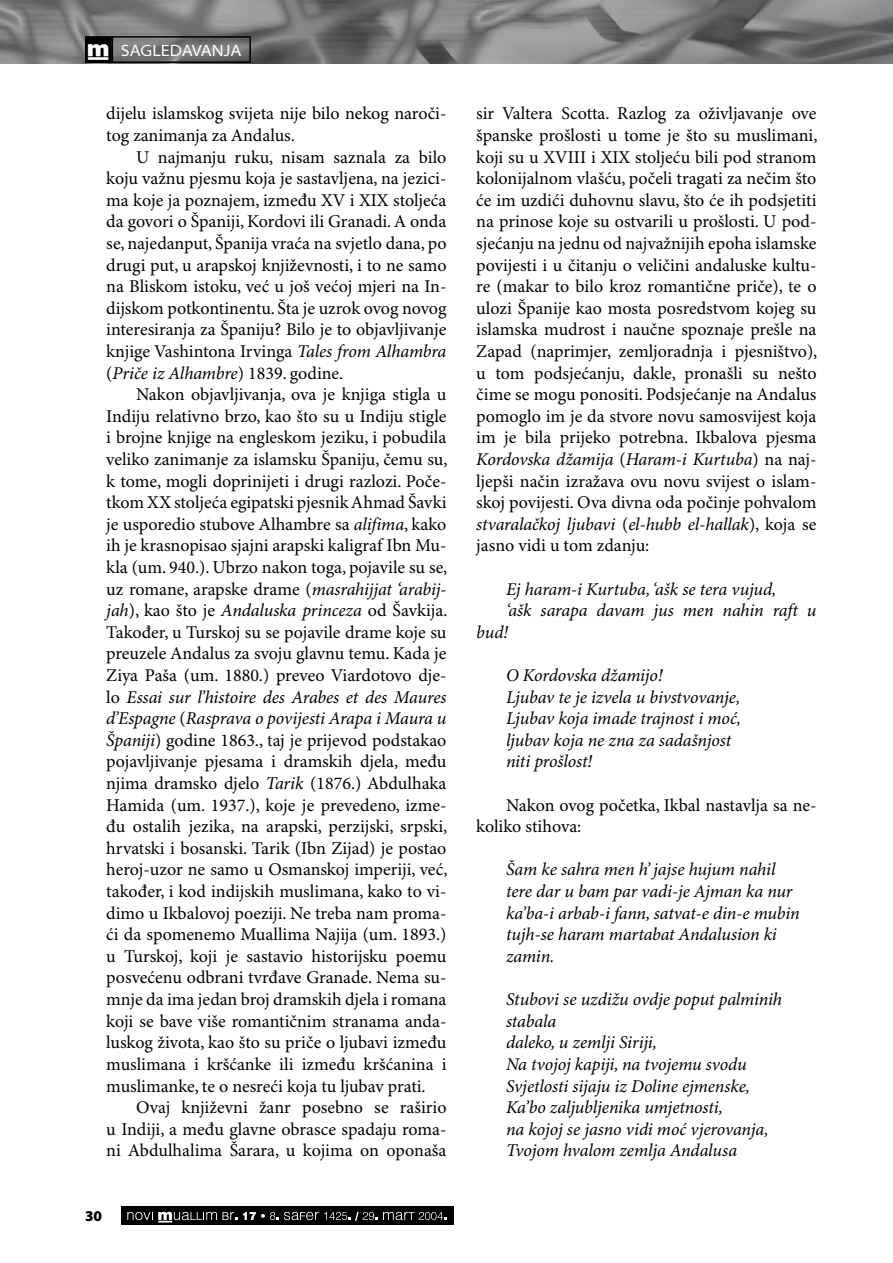
<style>
.page{position:relative;width:893px;height:1263px;background:#fff}
.page>*{position:absolute;margin:0;border:0;box-sizing:border-box;transform-origin:0 0}
.Body_tekst_unicode{font:18px/21.6px "Minion Pro";color:#000;text-align:justify}
.Body_tekst_unicode-2{font:italic 18px/21.6px "Minion Pro";letter-spacing:-.01em;color:#000}
.t1{font:semi-expanded 16.5px "Myriad Pro";color:#fff}
.t2{font:900 15px "Myriad Pro";color:#000}
.s1{font-family:"Muallim";font-stretch:normal}
.s2{font-style:italic}
</style>
<div class="page">
<img style="left:0;top:0;width:893px;height:64px">
<div style="left:121px;top:1207px;width:333px;height:18px;background:#000"></div>
<svg style="left:127px;top:1212px;width:110px;height:10px"></svg>
<svg style="left:243px;top:1212px;width:203px;height:9px"></svg>
<div style="left:86px;top:37px;width:25px;height:25px;background:#000"></div>
<div style="left:85px;top:36px;width:27px;height:27px;border:1px solid #000"></div>
<div style="left:112px;top:36px;width:139px;height:27px;border:1px solid #000"></div>
<p class="t1" style="left:87px;top:41px;width:156px"><span class="s1">†</span> SAGLEDAVANJA</p>
<p class="Body_tekst_unicode" style="left:106px;top:104px;width:342px">dijelu islamskog svijeta nije bilo nekog naroči&shy;tog zanimanja za Andalus.</p>
<p class="Body_tekst_unicode" style="left:106px;top:147px;width:342px;text-indent:30px">U najmanju ruku, nisam saznala za bilo koju važnu pjesmu koja je sastavljena, na jezici&shy;ma koje ja poznajem, između XV i XIX stoljeća da govori o Španiji, Kordovi ili Granadi. A onda se, najedanput, Španija vraća na svjetlo dana, po drugi put, u arapskoj književnosti, i to ne samo na Bliskom istoku, već u još većoj mjeri na In&shy;dijskom potkontinentu. Šta je uzrok ovog novog interesiranja za Španiju? Bilo je to objavljivanje knjige Vashintona Irvinga <span class="s2">Tales from Alhambra </span>(<span class="s2">Priče iz Alhambre</span>) 1839. godine.</p>
<p class="Body_tekst_unicode" style="left:106px;top:384px;width:343px;text-indent:30px">Nakon objavljivanja, ova je knjiga stigla u Indiju relativno brzo, kao što su u Indiju stigle i brojne knjige na engleskom jeziku, i pobudila veliko zanimanje za islamsku Španiju, čemu su, k tome, mogli doprinijeti i drugi razlozi. Poče&shy;tkom XX stoljeća egipatski pjesnik Ahmad Šavki je usporedio stubove Alhambre sa <span class="s2">alifima</span>, kako ih je krasnopisao sjajni arapski kaligraf Ibn Mu&shy;kla (um. 940.). Ubrzo nakon toga, pojavile su se, uz romane, arapske drame (<span class="s2">masrahijjat ‘arabij&shy;jah</span>), kao što je <span class="s2">Andaluska princeza</span> od Šavkija.<br>Također, u Turskoj su se pojavile drame koje su preuzele Andalus za svoju glavnu temu. Kada je Ziya Paša (um. 1880.) preveo Viardotovo dje&shy;lo <span class="s2">Essai sur l’histoire des Arabes et des Maures d’Espagne</span> (<span class="s2">Rasprava o povijesti Arapa i Maura u Španiji</span>) godine 1863., taj je prijevod podstakao pojavljivanje pjesama i dramskih djela, među njima dramsko djelo <span class="s2">Tarik</span> (1876.) Abdulhaka Hamida (um. 1937.), koje je prevedeno, izme&shy;đu ostalih jezika, na arapski, perzijski, srpski, hrvatski i bosanski. Tarik (Ibn Zijad) je postao heroj-uzor ne samo u Osmanskoj imperiji, već, također, i kod indijskih muslimana, kako to vi&shy;dimo u Ikbalovoj poeziji. Ne treba nam proma&shy;ći da spomenemo Muallima Najija (um. 1893.) u Turskoj, koji je sastavio historijsku poemu posvećenu odbrani tvrđave Granade. Nema su&shy;mnje da ima jedan broj dramskih djela i romana koji se bave više romantičnim stranama anda&shy;luskog života, kao što su priče o ljubavi između muslimana i kršćanke ili između kršćanina i muslimanke, te o nesreći koja tu ljubav prati.</p>
<p class="Body_tekst_unicode" style="left:106px;top:1097px;width:342px;text-indent:30px">Ovaj književni žanr posebno se raširio u Indiji, a među glavne obrasce spadaju roma&shy;ni Abdulhalima Šarara, u kojima on oponaša</p>
<p class="t2" style="left:85px;top:1205px;width:19px">30</p>
<p class="Body_tekst_unicode" style="left:476px;top:104px;width:343px">sir Valtera Scotta. Razlog za oživljavanje ove španske prošlosti u tome je što su muslimani, koji su u XVIII i XIX stoljeću bili pod stranom kolonijalnom vlašću, počeli tragati za nečim što će im uzdići duhovnu slavu, što će ih podsjetiti na prinose koje su ostvarili u prošlosti. U pod&shy;sjećanju na jednu od najvažnijih epoha islamske povijesti i u čitanju o veličini andaluske kultu&shy;re (makar to bilo kroz romantične priče), te o ulozi Španije kao mosta posredstvom kojeg su islamska mudrost i naučne spoznaje prešle na Zapad (naprimjer, zemljoradnja i pjesništvo), u tom podsjećanju, dakle, pronašli su nešto čime se mogu ponositi. Podsjećanje na Andalus pomoglo im je da stvore novu samosvijest koja im je bila prijeko potrebna. Ikbalova pjesma <span class="s2">Kordovska džamija</span> (<span class="s2">Haram-i Kurtuba</span>) na naj&shy;ljepši način izražava ovu novu svijest o islam&shy;skoj povijesti. Ova divna oda počinje pohvalom <span class="s2">stvaralačkoj ljubavi</span> (<span class="s2">el-hubb el-hallak</span>), koja se jasno vidi u tom zdanju:</p>
<p class="Body_tekst_unicode-2" style="left:506px;top:579px;width:272px">Ej haram-i Kurtuba, ‘ašk se tera vujud,</p>
<p class="Body_tekst_unicode-2" style="left:476px;top:600px;width:342px;text-indent:30px">‘ašk sarapa davam jus men nahin raft u bud!</p>
<p class="Body_tekst_unicode-2" style="left:506px;top:665px;width:158px">O Kordovska džamijo!</p>
<p class="Body_tekst_unicode-2" style="left:506px;top:687px;width:236px">Ljubav te je izvela u bivstvovanje,</p>
<p class="Body_tekst_unicode-2" style="left:506px;top:708px;width:237px">Ljubav koja imade trajnost i moć,</p>
<p class="Body_tekst_unicode-2" style="left:506px;top:730px;width:227px">ljubav koja ne zna za sadašnjost</p>
<p class="Body_tekst_unicode-2" style="left:506px;top:752px;width:88px">niti prošlost!</p>
<p class="Body_tekst_unicode" style="left:476px;top:795px;width:342px;text-indent:30px">Nakon ovog početka, Ikbal nastavlja sa ne&shy;koliko stihova:</p>
<p class="Body_tekst_unicode-2" style="left:506px;top:860px;width:271px">Šam ke sahra men h’ jajse hujum nahil</p>
<p class="Body_tekst_unicode-2" style="left:506px;top:881px;width:288px">tere dar u bam par vadi-je Ajman ka nur</p>
<p class="Body_tekst_unicode-2" style="left:506px;top:903px;width:295px">ka’ba-i arbab-i fann, satvat-e din-e mubin</p>
<p class="Body_tekst_unicode-2" style="left:506px;top:924px;width:272px">tujh-se haram martabat Andalusion ki</p>
<p class="Body_tekst_unicode-2" style="left:506px;top:946px;width:50px">zamin.</p>
<p class="Body_tekst_unicode-2" style="left:506px;top:989px;width:278px">Stubovi se uzdižu ovdje poput palminih</p>
<p class="Body_tekst_unicode-2" style="left:506px;top:1011px;width:52px">stabala</p>
<p class="Body_tekst_unicode-2" style="left:506px;top:1032px;width:153px">daleko, u zemlji Siriji,</p>
<p class="Body_tekst_unicode-2" style="left:506px;top:1054px;width:242px">Na tvojoj kapiji, na tvojemu svodu</p>
<p class="Body_tekst_unicode-2" style="left:506px;top:1076px;width:246px">Svjetlosti sijaju iz Doline ejmenske,</p>
<p class="Body_tekst_unicode-2" style="left:506px;top:1097px;width:218px">Ka’bo zaljubljenika umjetnosti,</p>
<p class="Body_tekst_unicode-2" style="left:506px;top:1119px;width:264px">na kojoj se jasno vidi moć vjerovanja,</p>
<p class="Body_tekst_unicode-2" style="left:506px;top:1140px;width:233px">Tvojom hvalom zemlja Andalusa</p>
</div>
